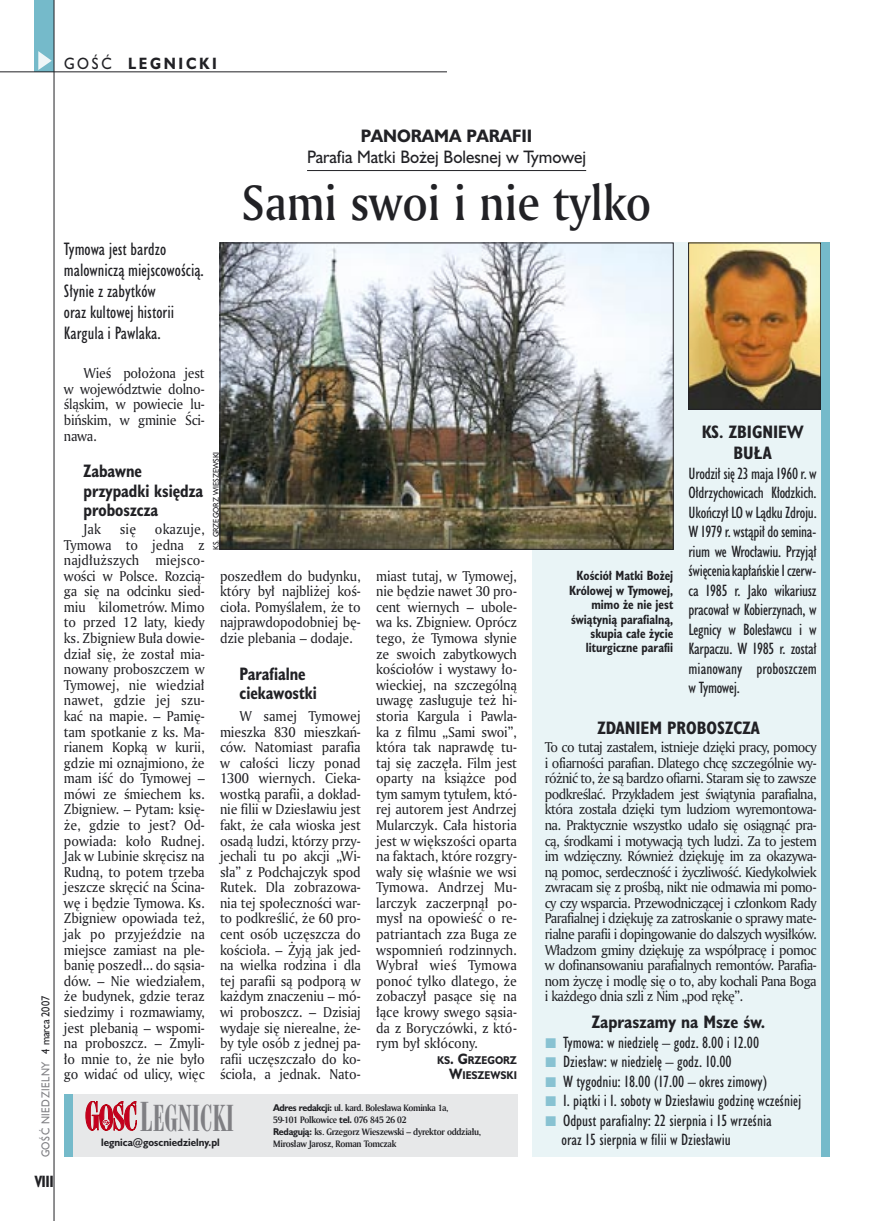
<style>
.page{position:relative;width:872px;height:1221px;background:#fff}
.page>*{position:absolute;margin:0;border:0;box-sizing:border-box;transform-origin:0 0}
._05a_tytyl_AmMd_32_pt{font:48px "Amerigo Md PL";color:#212125;scale:.9 1}
._05a_tytyl_AmMd_48_pt{font:34.5px "Modern 735 PL";color:#7f7f83;scale:.9 1}
._06-4_lead_lokal_HuCn_11_pt{font:16.5px/21px "Humanst 521 Cn PL";color:#212125}
._04_srodtytul_HuCB_11_pt{font:700 16.5px/19.5px "Humanst 521 Cn PL";color:#212125;scale:.94 1}
._04-2_tytul_ramki{font:700 16.5px/21px "Humanst 521 Cn PL";color:#212125;text-align:center}
._04-3_nadtytul_lokal{font:16.5px/21px "Humanst 521 PL";color:#212125;text-align:center;scale:.94 1}
._03-2_body_do_ramki{font:15px/19.5px "Humanst 521 Cn PL";color:#212125;text-align:justify}
._15a_temat_lewo{font:700 15px "Humanst 521 PL";letter-spacing:.2em;color:#212125;scale:.9 1}
._16_pagina_lewa{font:700 15px "Humanst 521 Cn PL";color:#212125;scale:.94 1}
._01_body_tekst{font:13.8px/15.6px "Amerigo PL";letter-spacing:-.01em;color:#212125;text-align:justify;scale:.94 1}
._09_podpis_zdjecia_HuCnB{font:700 12.3px/14.4px "Humanst 521 Cn PL";color:#212125;text-align:right;scale:.94 1}
._18a_data_lewa_GOSC{font:10.5px "Humanst 521 PL";letter-spacing:.05em;color:#7f7f83;scale:.9 1}
._18_data_lewa{font:10.5px "Humanst 521 PL";color:#212125;scale:.9 1}
._12a_autor_na_koncu_HuBd{font:700 10.35px/15.6px "Humanst 521 PL";color:#212125;text-align:right;scale:.9 1}
._20a_stopka_adres{font:700 9.9px "Humanst 521 PL";color:#212125;scale:.94 1}
._20b_stopka_dzial{font:700 9px "Amerigo PL";letter-spacing:-.03em;color:#212125;scale:.94 1}
._09a_autor_zdjecia_Hu_5_pt{font:7.5px "Humanst 521 PL";color:#212125;scale:.94 1}
.s1{font-weight:400}
.s2{font-weight:700}
.s3{font-size:13.8px}
.s4{font-size:38.4px}
.s5{font-family:"Humanst 521 PL"}
</style>
<div class="page">
<hr style="left:307px;top:170px;width:279px;height:1px;background:#212125">
<div style="left:64px;top:1094px;width:453px;height:62px;background:#e7e8e9"></div>
<div style="left:64px;top:1094px;width:8px;height:62px;background:#75baca"></div>
<svg style="left:85px;top:1101px;width:52px;height:29px"></svg>
<div style="left:35px;top:0;width:19px;height:72px;background:#75baca"></div>
<svg style="left:38px;top:51px;width:14px;height:19px"></svg>
<hr style="left:54px;top:0;width:1px;height:1220px;background:#212125">
<hr style="left:0;top:72px;width:447px;height:1px;background:#212125">
<div style="left:532px;top:243px;width:296px;height:913px;background:#e9f4f6"></div>
<img style="left:690px;top:245px;width:129px;height:162px">
<div style="left:688px;top:243px;width:133px;height:166px;border:1px solid #212125"></div>
<div style="left:821px;top:243px;width:8px;height:913px;background:#75baca"></div>
<img style="left:222px;top:245px;width:449px;height:302px">
<div style="left:220px;top:243px;width:453px;height:306px;border:1px solid #212125"></div>
<p class="_15a_temat_lewo" style="left:64px;top:53px;width:171px"><span class="s1">GOŚĆ</span> LEGNICKI</p>
<p class="_18_data_lewa" style="left:38px;top:1053px;width:66px;rotate:-90deg">4 marca 2007</p>
<p class="_18a_data_lewa_GOSC" style="left:38px;top:1157px;width:108px;rotate:-90deg">GOŚĆ NIEDZIELNY</p>
<p class="_16_pagina_lewa" style="left:35px;top:1170px;width:22px">VIII</p>
<p class="_04-3_nadtytul_lokal" style="left:307px;top:125px;width:298px"><span class="s2">PANORAMA PARAFII<br></span>Parafia Matki Bożej Bolesnej w Tymowej</p>
<p class="_05a_tytyl_AmMd_32_pt" style="left:242px;top:170px;width:456px">Sami swoi i nie tylko</p>
<p class="_06-4_lead_lokal_HuCn_11_pt" style="left:64px;top:239px;width:141px">Tymowa jest bardzo malowniczą miejscowością.<br>Słynie z zabytków<br>oraz kultowej historii<br>Kargula i Pawlaka.</p>
<p class="_01_body_tekst" style="left:64px;top:365px;width:151px;text-indent:20px">Wieś położona jest w województwie dolno&shy;śląskim, w powiecie lu&shy;bińskim, w gminie Ści&shy;nawa.</p>
<p class="_04_srodtytul_HuCB_11_pt" style="left:83px;top:460px;width:129px">Zabawne przypadki księdza proboszcza</p>
<p class="_01_body_tekst" style="left:83px;top:521px;width:20px">Jak</p>
<p class="_01_body_tekst" style="left:120px;top:521px;width:19px">się</p>
<p class="_01_body_tekst" style="left:64px;top:521px;width:151px;text-indent:91px">okazuje, Tymowa to jedna z najdłuższych miejsco&shy;wości w Polsce. Rozcią&shy;ga się na odcinku sied&shy;miu kilometrów. Mimo to przed 12 laty, kiedy ks. Zbigniew Buła dowie&shy;dział się, że został mia&shy;nowany proboszczem w Tymowej, nie wiedział nawet, gdzie jej szu&shy;kać na mapie. – Pamię&shy;tam spotkanie z ks. Ma&shy;rianem Kopką w kurii, gdzie mi oznajmiono, że mam iść do Tymowej – mówi ze śmiechem ks.<br>Zbigniew. – Pytam: księ&shy;że, gdzie to jest? Od&shy;powiada: koło Rudnej.<br>Jak w Lubinie skręcisz na Rudną, to potem trzeba jeszcze skręcić na Ścina&shy;wę i będzie Tymowa. Ks.<br>Zbigniew opowiada też, jak po przyjeździe na miejsce zamiast na ple&shy;banię poszedł... do sąsia&shy;dów. – Nie wiedziałem, że budynek, gdzie teraz siedzimy i rozmawiamy, jest plebanią – wspomi&shy;na proboszcz. – Zmyli&shy;ło mnie to, że nie było go widać od ulicy, więc</p>
<p class="_09a_autor_zdjecia_Hu_5_pt" style="left:211px;top:549px;width:106px;rotate:-90deg">KS. GRZEGORZ WIESZEWSKI</p>
<p class="_01_body_tekst" style="left:220px;top:567px;width:151px">poszedłem do budynku, który był najbliżej koś&shy;cioła. Pomyślałem, że to najprawdopodobniej bę&shy;dzie plebania – dodaje.</p>
<p class="_04_srodtytul_HuCB_11_pt" style="left:240px;top:663px;width:84px">Parafialne ciekawostki</p>
<p class="_01_body_tekst" style="left:220px;top:707px;width:151px;text-indent:20px">W samej Tymowej mieszka 830 mieszkań&shy;ców. Natomiast parafia w całości liczy ponad 1300 wiernych. Cieka&shy;wostką parafii, a dokład&shy;nie filii w Dziesławiu jest fakt, że cała wioska jest osadą ludzi, którzy przy&shy;jechali tu po akcji „Wi&shy;sła” z Podchajczyk spod Rutek. Dla zobrazowa&shy;nia tej społeczności war&shy;to podkreślić, że 60 pro&shy;cent osób uczęszcza do kościoła. – Żyją jak jed&shy;na wielka rodzina i dla tej parafii są podporą w każdym znaczeniu – mó&shy;wi proboszcz. – Dzisiaj wydaje się nierealne, że&shy;by tyle osób z jednej pa&shy;rafii uczęszczało do ko&shy;ścioła, a jednak. Nato-</p>
<p class="_01_body_tekst" style="left:376px;top:567px;width:151px">miast tutaj, w Tymowej, nie będzie nawet 30 pro&shy;cent wiernych – ubole&shy;wa ks. Zbigniew. Oprócz tego, że Tymowa słynie ze swoich zabytkowych kościołów i wystawy ło&shy;wieckiej, na szczególną uwagę zasługuje też hi&shy;storia Kargula i Pawla&shy;ka z filmu „Sami swoi”, która tak naprawdę tu&shy;taj się zaczęła. Film jest oparty na książce pod tym samym tytułem, któ&shy;rej autorem jest Andrzej Mularczyk. Cała historia jest w większości oparta na faktach, które rozgry&shy;wały się właśnie we wsi Tymowa. Andrzej Mu&shy;larczyk zaczerpnął po&shy;mysł na opowieść o re&shy;patriantach zza Buga ze wspomnień rodzinnych.<br>Wybrał wieś Tymowa ponoć tylko dlatego, że zobaczył pasące się na łące krowy swego sąsia&shy;da z Boryczówki, z któ&shy;rym był skłócony.</p>
<p class="_12a_autor_na_koncu_HuBd" style="left:437px;top:1051px;width:90px">KS<span class="s3">. G</span>RZEGORZ<br><span class="s3">W</span>IESZEWSKI</p>
<p class="_05a_tytyl_AmMd_48_pt" style="left:140px;top:1096px;width:106px"><span class="s4">L</span>EGNICKI</p>
<p class="_20b_stopka_dzial" style="left:273px;top:1101px;width:188px"><span class="s5">Adres redakcji:</span> ul. kard. Bolesława Kominka 1a,</p>
<p class="_20b_stopka_dzial" style="left:273px;top:1113px;width:143px">59-101 Polkowice <span class="s5">tel.</span> 076 845 26 02</p>
<p class="_20b_stopka_dzial" style="left:273px;top:1125px;width:223px"><span class="s5">Redagują:</span> ks. Grzegorz Wieszewski – dyrektor oddziału,</p>
<p class="_20a_stopka_adres" style="left:101px;top:1135px;width:128px">legnica@goscniedzielny.pl</p>
<p class="_20b_stopka_dzial" style="left:273px;top:1137px;width:132px">Mirosław Jarosz, Roman Tomczak</p>
<p class="_09_podpis_zdjecia_HuCnB" style="left:569px;top:568px;width:112px">Kościół Matki Bożej<br>Królowej w Tymowej, mimo że nie jest</p>
<p class="_09_podpis_zdjecia_HuCnB" style="left:571px;top:611px;width:110px">świątynią parafialną,</p>
<p class="_09_podpis_zdjecia_HuCnB" style="left:590px;top:626px;width:89px">skupia całe życie</p>
<p class="_09_podpis_zdjecia_HuCnB" style="left:586px;top:640px;width:94px">liturgiczne parafii</p>
<p class="_04-2_tytul_ramki" style="left:702px;top:421px;width:103px">KS. ZBIGNIEW<br>BUŁA</p>
<p class="_03-2_body_do_ramki" style="left:688px;top:463px;width:130px">Urodził się 23 maja 1960 r. w Ołdrzychowicach Kłodzkich.<br>Ukończył LO w Lądku Zdroju.<br>W 1979 r. wstąpił do semina&shy;rium we Wrocławiu. Przyjął święcenia kapłańskie 1 czerw&shy;ca 1985 r. Jako wikariusz pracował w Kobierzynach, w Legnicy w Bolesławcu i w Karpaczu. W 1985 r. został mianowany proboszczem w Tymowej.</p>
<p class="_04-2_tytul_ramki" style="left:597px;top:717px;width:164px">ZDANIEM PROBOSZCZA</p>
<p class="_01_body_tekst" style="left:545px;top:739px;width:291px">To co tutaj zastałem, istnieje dzięki pracy, pomocy i ofiarności parafian. Dlatego chcę szczególnie wy&shy;różnić to, że są bardzo ofiarni. Staram się to zawsze podkreślać. Przykładem jest świątynia parafialna, która została dzięki tym ludziom wyremontowa&shy;na. Praktycznie wszystko udało się osiągnąć pra&shy;cą, środkami i motywacją tych ludzi. Za to jestem im wdzięczny. Również dziękuję im za okazywa&shy;ną pomoc, serdeczność i życzliwość. Kiedykolwiek zwracam się z prośbą, nikt nie odmawia mi pomo&shy;cy czy wsparcia. Przewodniczącej i członkom Rady Parafialnej i dziękuję za zatroskanie o sprawy mate&shy;rialne parafii i dopingowanie do dalszych wysiłków.<br>Władzom gminy dziękuję za współpracę i pomoc w dofinansowaniu parafialnych remontów. Parafia&shy;nom życzę i modlę się o to, aby kochali Pana Boga i każdego dnia szli z Nim „pod rękę”.</p>
<p class="_04-2_tytul_ramki" style="left:592px;top:1011px;width:175px">Zapraszamy na Msze św.</p>
<p class="_03-2_body_do_ramki" style="left:563px;top:1032px;width:197px">Tymowa: w niedzielę – godz. 8.00 i 12.00</p>
<p class="_03-2_body_do_ramki" style="left:563px;top:1051px;width:170px">Dziesław: w niedzielę – godz. 10.00</p>
<p class="_03-2_body_do_ramki" style="left:563px;top:1071px;width:206px">W tygodniu: 18.00 (17.00 – okres zimowy)</p>
<p class="_03-2_body_do_ramki" style="left:563px;top:1090px;width:240px">I. piątki i I. soboty w Dziesławiu godzinę wcześniej</p>
<p class="_03-2_body_do_ramki" style="left:563px;top:1110px;width:210px">Odpust parafialny: 22 sierpnia i 15 września</p>
<p class="_03-2_body_do_ramki" style="left:561px;top:1129px;width:171px">oraz 15 sierpnia w filii w Dziesławiu</p>
</div>
